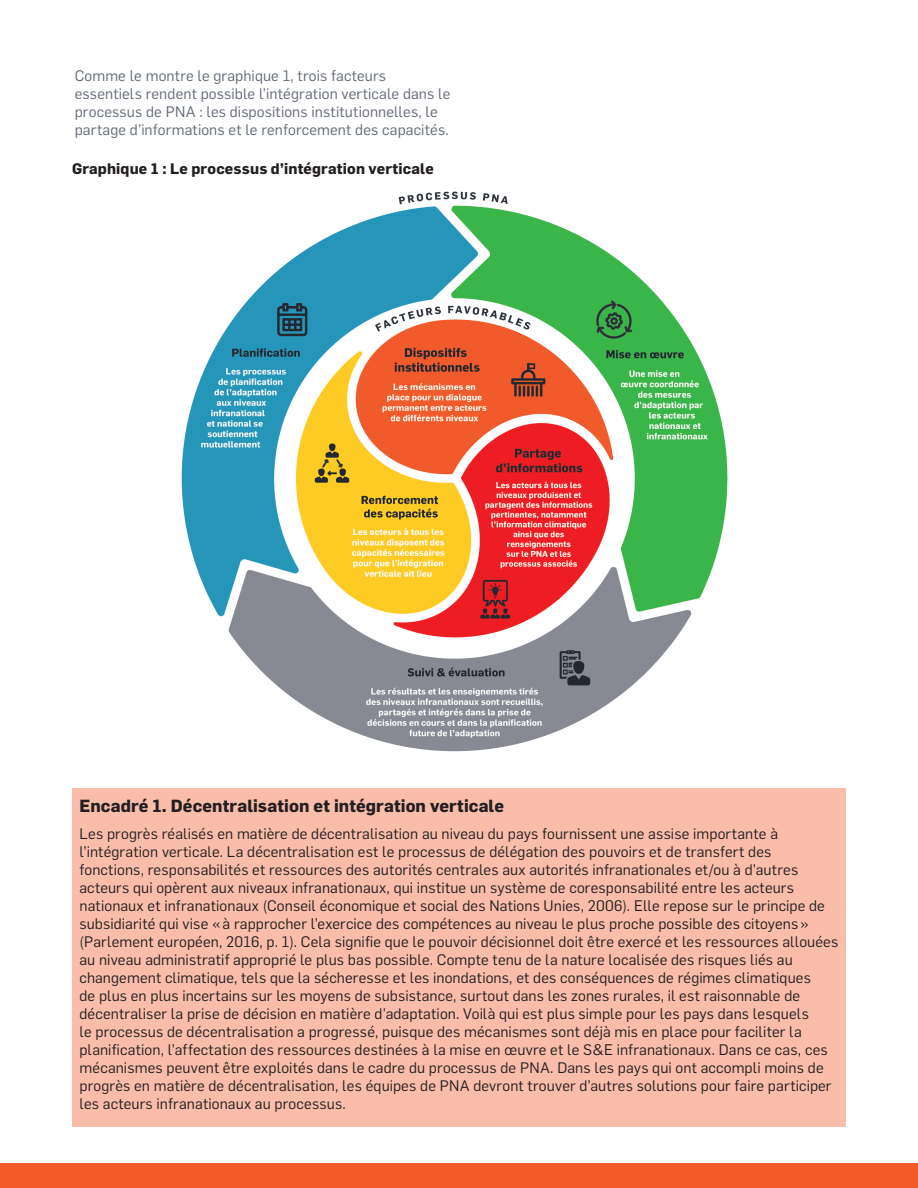
<style>
.page{position:relative;width:918px;height:1188px;background:#fff}
.page>*{position:absolute;margin:0;border:0;box-sizing:border-box;transform-origin:0 0}
.Header_2{font:700 17.25px "Flama";letter-spacing:.005em;color:#231f20}
.Header_2-2{font:15px/18px "Flama";letter-spacing:.01em;color:#231f20}
.Body_Copy{font:15px/18px "Flama";letter-spacing:.01em;color:#626874}
.Figure_Titles{font:700 15px "Flama";letter-spacing:.015em;color:#231f20}
</style>
<div class="page">
<div style="left:0;top:1163px;width:918px;height:25px;background:#f15a29"></div>
<div style="left:72px;top:788px;width:774px;height:339px;background:#f9bda9"></div>
<img style="left:181px;top:191px;width:547px;height:561px">
<p class="Body_Copy" style="left:75px;top:66px;width:377px">Comme le montre le graphique 1, trois facteurs essentiels rendent possible l’intégration verticale dans le processus de PNA : les dispositions institutionnelles, le partage d’informations et le renforcement des capacités.</p>
<p class="Figure_Titles" style="left:72px;top:158px;width:363px">Graphique 1 : Le processus d’intégration verticale</p>
<p class="Header_2" style="left:80px;top:794px;width:426px">Encadré 1. Décentralisation et intégration verticale</p>
<p class="Header_2-2" style="left:80px;top:824px;width:760px">Les progrès réalisés en matière de décentralisation au niveau du pays fournissent une assise importante à l’intégration verticale. La décentralisation est le processus de délégation des pouvoirs et de transfert des fonctions, responsabilités et ressources des autorités centrales aux autorités infranationales et/ou à d’autres acteurs qui opèrent aux niveaux infranationaux, qui institue un système de coresponsabilité entre les acteurs nationaux et infranationaux (Conseil économique et social des Nations Unies, 2006). Elle repose sur le principe de subsidiarité qui vise «à rapprocher l’exercice des compétences au niveau le plus proche possible des citoyens» (Parlement européen, 2016, p. 1). Cela signifie que le pouvoir décisionnel doit être exercé et les ressources allouées au niveau administratif approprié le plus bas possible. Compte tenu de la nature localisée des risques liés au changement climatique, tels que la sécheresse et les inondations, et des conséquences de régimes climatiques<br>de plus en plus incertains sur les moyens de subsistance, surtout dans les zones rurales, il est raisonnable de décentraliser la prise de décision en matière d’adaptation. Voilà qui est plus simple pour les pays dans lesquels<br>le processus de décentralisation a progressé, puisque des mécanismes sont déjà mis en place pour faciliter la planification, l’affectation des ressources destinées à la mise en œuvre et le S&amp;E infranationaux. Dans ce cas, ces mécanismes peuvent être exploités dans le cadre du processus de PNA. Dans les pays qui ont accompli moins de progrès en matière de décentralisation, les équipes de PNA devront trouver d’autres solutions pour faire participer les acteurs infranationaux au processus.</p>
</div>
